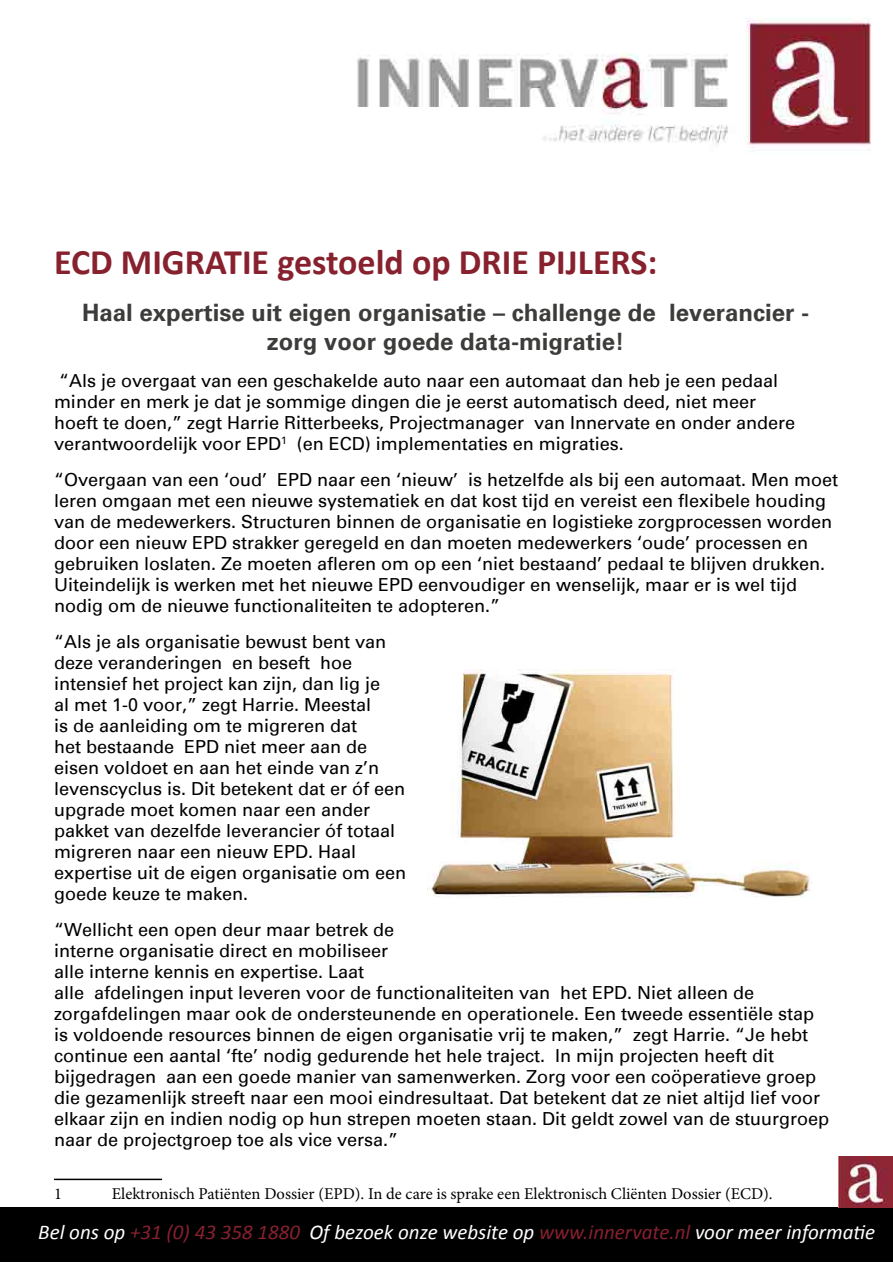
<style>
.page{position:relative;width:893px;height:1263px;background:#fff}
.page>*{position:absolute;margin:0;border:0;box-sizing:border-box;transform-origin:0 0}
.t1{font:700 36px "Calibri";color:#87212e}
.t2{font:700 24px/28.8px "Univers";color:#3c3c3b;text-align:center}
.t3{font:italic 21px "Calibri";color:#fff}
.t4{font:18px/21px "Univers";color:#000}
.t5{font:16.5px "Minion Pro";color:#000}
.s1{color:#87212e}
</style>
<div class="page">
<img style="left:356px;top:18px;width:515px;height:134px">
<div style="left:0;top:1208px;width:893px;height:54px;background:#000"></div>
<img style="left:839px;top:1156px;width:54px;height:52px">
<hr style="left:54px;top:1179px;width:108px;height:1px;background:#000">
<img style="left:427px;top:670px;width:385px;height:228px">
<h1 class="t1" style="left:54px;top:239px;width:605px">ECD MIGRATIE gestoeld op DRIE PIJLERS:</h1>
<h2 class="t2" style="left:82px;top:299px;width:728px">Haal expertise uit eigen organisatie – challenge de leverancier - zorg voor goede data-migratie!</h2>
<p class="t4" style="left:54px;top:371px;width:743px">“Als je overgaat van een geschakelde auto naar een automaat dan heb je een pedaal minder en merk je dat je sommige dingen die je eerst automatisch deed, niet meer hoeft te doen,” zegt Harrie Ritterbeeks, Projectmanager van Innervate en onder andere verantwoordelijk voor EPD<sup>1</sup> (en ECD) implementaties en migraties.</p>
<p class="t4" style="left:54px;top:470px;width:786px">“Overgaan van een ‘oud’ EPD naar een ‘nieuw’ is hetzelfde als bij een automaat. Men moet leren omgaan met een nieuwe systematiek en dat kost tijd en vereist een flexibele houding van de medewerkers. Structuren binnen de organisatie en logistieke zorgprocessen worden door een nieuw EPD strakker geregeld en dan moeten medewerkers ‘oude’ processen en gebruiken loslaten. Ze moeten afleren om op een ‘niet bestaand’ pedaal te blijven drukken.<br>Uiteindelijk is werken met het nieuwe EPD eenvoudiger en wenselijk, maar er is wel tijd nodig om de nieuwe functionaliteiten te adopteren.”</p>
<p class="t4" style="left:54px;top:632px;width:354px">“Als je als organisatie bewust bent van deze veranderingen en beseft hoe intensief het project kan zijn, dan lig je<br>al met 1-0 voor,” zegt Harrie. Meestal<br>is de aanleiding om te migreren dat<br>het bestaande EPD niet meer aan de eisen voldoet en aan het einde van z’n levenscyclus is. Dit betekent dat er óf een upgrade moet komen naar een ander pakket van dezelfde leverancier óf totaal migreren naar een nieuw EPD. Haal expertise uit de eigen organisatie om een goede keuze te maken.</p>
<p class="t4" style="left:54px;top:920px;width:777px">“Wellicht een open deur maar betrek de<br>interne organisatie direct en mobiliseer<br>alle interne kennis en expertise. Laat<br>alle afdelingen input leveren voor de functionaliteiten van het EPD. Niet alleen de zorgafdelingen maar ook de ondersteunende en operationele. Een tweede essentiële stap is voldoende resources binnen de eigen organisatie vrij te maken,” zegt Harrie. “Je hebt continue een aantal ‘fte’ nodig gedurende het hele traject. In mijn projecten heeft dit bijgedragen aan een goede manier van samenwerken. Zorg voor een coöperatieve groep die gezamenlijk streeft naar een mooi eindresultaat. Dat betekent dat ze niet altijd lief voor elkaar zijn en indien nodig op hun strepen moeten staan. Dit geldt zowel van de stuurgroep naar de projectgroep toe als vice versa.”</p>
<p class="t5" style="left:54px;top:1183px;width:9px">1</p>
<p class="t5" style="left:112px;top:1183px;width:662px">Elektronisch Patiënten Dossier (EPD). In de care is sprake een Elektronisch Cliënten Dossier (ECD).</p>
<p class="t3" style="left:38px;top:1217px;width:838px">Bel ons op <span class="s1">+31 (0) 43 358 1880</span> Of bezoek onze website op <span class="s1">www.innervate.nl</span> voor meer informatie</p>
</div>
